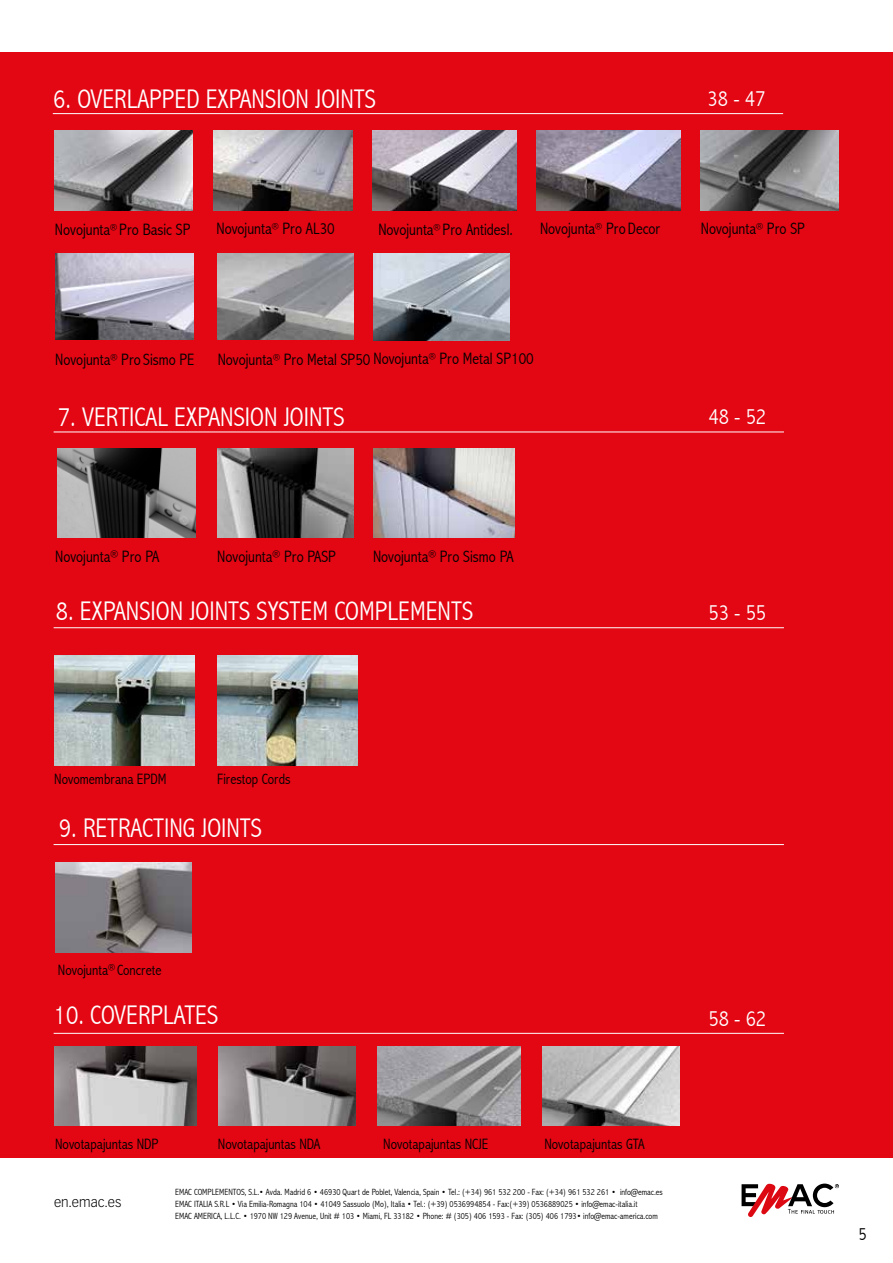
<style>
.page{position:relative;width:893px;height:1263px;background:#fff}
.page>*{position:absolute;margin:0;border:0;box-sizing:border-box;transform-origin:0 0}
.t1{font:300 condensed 27px "Abadi";color:#fff}
.t2{font:300 condensed 22.5px "Abadi";color:#fff}
.t3{font:300 condensed 18px "Abadi";color:#000}
.t4{font:300 condensed 16.5px "Abadi";color:#000}
.t5{font:300 condensed 15px "Abadi";color:#000}
.t6{font:300 13.5px "Vectora LT Std";color:#000}
.t7{font:300 condensed 9px/12px "Abadi";color:#000}
</style>
<div class="page">
<svg style="left:742px;top:1183px;width:97px;height:34px"></svg>
<div style="left:0;top:52px;width:893px;height:1105px;background:#e30613"></div>
<hr style="left:53px;top:113px;width:730px;height:1px;background:#fff">
<hr style="left:54px;top:432px;width:730px;height:1px;background:#fff">
<hr style="left:54px;top:627px;width:730px;height:1px;background:#fff">
<hr style="left:54px;top:844px;width:730px;height:1px;background:#fff">
<hr style="left:54px;top:1033px;width:730px;height:1px;background:#fff">
<img style="left:214px;top:131px;width:138px;height:79px">
<img style="left:55px;top:131px;width:138px;height:79px">
<img style="left:373px;top:131px;width:143px;height:79px">
<img style="left:55px;top:253px;width:139px;height:86px">
<img style="left:217px;top:253px;width:136px;height:86px">
<img style="left:537px;top:131px;width:143px;height:79px">
<img style="left:701px;top:131px;width:137px;height:79px">
<img style="left:58px;top:449px;width:138px;height:88px">
<img style="left:217px;top:449px;width:136px;height:88px">
<img style="left:373px;top:449px;width:142px;height:88px">
<img style="left:55px;top:862px;width:136px;height:90px">
<img style="left:54px;top:1046px;width:143px;height:80px">
<img style="left:218px;top:1046px;width:138px;height:80px">
<img style="left:377px;top:1046px;width:144px;height:80px">
<img style="left:543px;top:1046px;width:137px;height:80px">
<img style="left:373px;top:254px;width:136px;height:86px">
<img style="left:217px;top:656px;width:140px;height:110px">
<img style="left:54px;top:656px;width:140px;height:110px">
<h1 class="t1" style="left:53px;top:83px;width:324px">6. OVERLAPPED EXPANSION JOINTS</h1>
<h2 class="t2" style="left:708px;top:85px;width:59px">38 - 47</h2>
<h3 class="t4" style="left:55px;top:220px;width:137px">Novojunta<sup>®</sup> Pro Basic SP</h3>
<h3 class="t4" style="left:378px;top:220px;width:136px">Novojunta<sup>®</sup> Pro Antidesl.</h3>
<h3 class="t4" style="left:701px;top:219px;width:106px">Novojunta<sup>®</sup> Pro SP</h3>
<h3 class="t4" style="left:216px;top:219px;width:120px">Novojunta<sup>®</sup> Pro AL30</h3>
<h3 class="t4" style="left:540px;top:219px;width:122px">Novojunta<sup>®</sup> Pro Decor</h3>
<h3 class="t4" style="left:218px;top:349px;width:318px">Novojunta<sup>®</sup> Pro Metal SP50 Novojunta<sup>®</sup> Pro Metal SP100</h3>
<h3 class="t4" style="left:55px;top:350px;width:141px">Novojunta<sup>®</sup> Pro Sismo PE</h3>
<h1 class="t1" style="left:58px;top:402px;width:288px">7. VERTICAL EXPANSION JOINTS</h1>
<h3 class="t4" style="left:55px;top:547px;width:106px">Novojunta<sup>®</sup> Pro PA</h3>
<h3 class="t4" style="left:217px;top:547px;width:120px">Novojunta<sup>®</sup> Pro PASP</h3>
<h1 class="t1" style="left:56px;top:595px;width:419px">8. EXPANSION JOINTS SYSTEM COMPLEMENTS</h1>
<h3 class="t4" style="left:373px;top:547px;width:142px">Novojunta<sup>®</sup> Pro Sismo PA</h3>
<h2 class="t2" style="left:708px;top:404px;width:59px">48 - 52</h2>
<h2 class="t2" style="left:708px;top:599px;width:59px">53 - 55</h2>
<h3 class="t5" style="left:54px;top:771px;width:114px">Novomembrana EPDM</h3>
<h3 class="t5" style="left:217px;top:771px;width:75px">Firestop Cords</h3>
<h1 class="t1" style="left:59px;top:813px;width:205px">9. RETRACTING JOINTS</h1>
<h3 class="t5" style="left:58px;top:961px;width:105px">Novojunta<sup>®</sup> Concrete</h3>
<h1 class="t1" style="left:54px;top:1000px;width:166px">10. COVERPLATES</h1>
<h3 class="t5" style="left:55px;top:1136px;width:105px">Novotapajuntas NDP</h3>
<h3 class="t5" style="left:218px;top:1136px;width:104px">Novotapajuntas NDA</h3>
<h3 class="t5" style="left:383px;top:1136px;width:107px">Novotapajuntas NCJE</h3>
<h3 class="t5" style="left:544px;top:1136px;width:102px">Novotapajuntas GTA</h3>
<h3 class="t6" style="left:54px;top:1195px;width:69px">en.emac.es</h3>
<p class="t7" style="left:175px;top:1186px;width:489px">EMAC COMPLEMENTOS, S.L.• Avda. Madrid 6 • 46930 Quart de Poblet, Valencia, Spain • Tel.: (+34) 961 532 200 - Fax: (+34) 961 532 261 • info@emac.es<br>EMAC ITALIA S.R.L • Via Emilia-Romagna 104 • 41049 Sassuolo (Mo), Italia • Tel.: (+39) 0536994854 - Fax:(+39) 0536889025 • info@emac-italia.it<br>EMAC AMERICA, L.L.C. • 1970 NW 129 Avenue, Unit # 103 • Miami, FL 33182 • Phone: # (305) 406 1593 - Fax: (305) 406 1793• info@emac-america.com</p>
<h2 class="t2" style="left:708px;top:1005px;width:59px">58 - 62</h2>
<h3 class="t3" style="left:858px;top:1224px;width:10px">5</h3>
</div>
